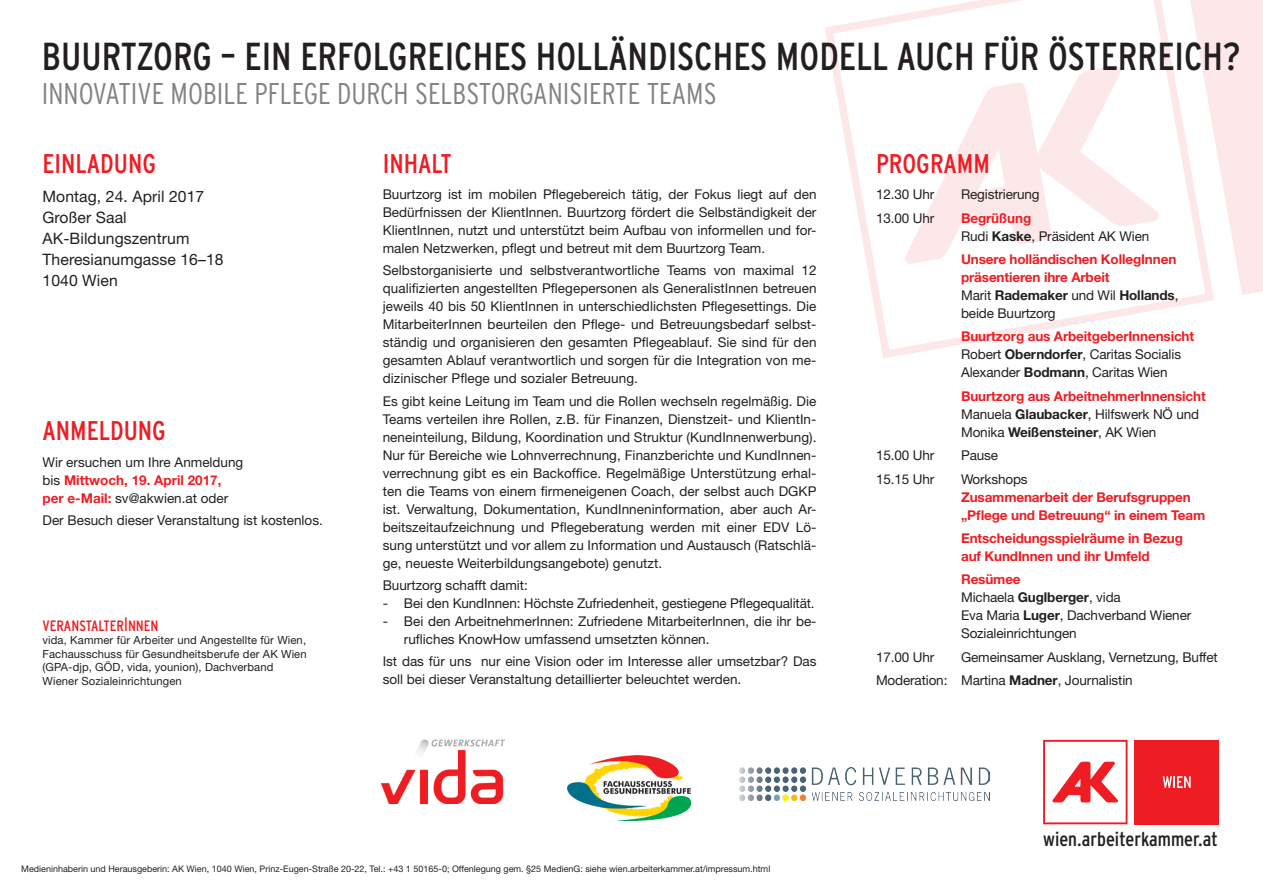
<style>
.page{position:relative;width:1263px;height:893px;background:#fff}
.page>*{position:absolute;margin:0;border:0;box-sizing:border-box;transform-origin:0 0}
.t1{font:condensed 39px "Interstate";color:#231f20}
.t2{font:300 condensed 30px "Interstate";color:#808285}
.t3{font:condensed 27px "Interstate";color:#ee1d23}
.t4{font:condensed 19.95px "Interstate";color:#231f20}
.t5{font:15.75px/21px "Helvetica Neue LT Std";letter-spacing:.005em;color:#231f20}
.t6{font:condensed 15px "Interstate";color:#ee1d23}
.t7{font:13.5px/18px "Helvetica Neue LT Std";color:#231f20}
.t8{font:700 13.5px/18px "Helvetica Neue LT Std";letter-spacing:-.01em;color:#ee1d23}
.t9{font:11.25px/13.5px "Helvetica Neue LT Std";letter-spacing:.01em;color:#231f20}
.t10{font:9px "Helvetica Neue LT Std";color:#231f20}
.s1{font-weight:700;color:#ee1d23}
.s2{font-size:19.5px}
.s3{font-weight:700}
.s4{font-weight:400;color:#231f20}
.s5{color:#231f20}
</style>
<div class="page">
<svg style="left:1043px;top:740px;width:84px;height:84px"></svg>
<div style="left:1135px;top:740px;width:84px;height:84px;background:#ee1d23"></div>
<svg style="left:1163px;top:776px;width:27px;height:12px"></svg>
<svg style="left:825px;top:0;width:389px;height:358px"></svg>
<svg style="left:904px;top:66px;width:256px;height:198px"></svg>
<svg style="left:1184px;top:0;width:79px;height:295px"></svg>
<img style="left:381px;top:739px;width:124px;height:65px">
<img style="left:568px;top:755px;width:123px;height:65px">
<img style="left:739px;top:768px;width:250px;height:32px">
<h1 class="t1" style="left:42px;top:34px;width:1200px">BUURTZORG – EIN ERFOLGREICHES HOLLÄNDISCHES MODELL AUCH FÜR ÖSTERREICH?</h1>
<h2 class="t2" style="left:42px;top:77px;width:676px">INNOVATIVE MOBILE PFLEGE DURCH SELBSTORGANISIERTE TEAMS</h2>
<h3 class="t3" style="left:43px;top:148px;width:115px">EINLADUNG</h3>
<p class="t5" style="left:43px;top:186px;width:183px">Montag, 24. April 2017<br>Großer Saal<br>AK-Bildungszentrum<br>Theresianumgasse 16–18<br>1040 Wien</p>
<h3 class="t3" style="left:43px;top:416px;width:125px">ANMELDUNG</h3>
<p class="t7" style="left:43px;top:453px;width:202px">Wir ersuchen um Ihre Anmeldung bis <span class="s1">Mittwoch, 19. April 2017, per e-Mail:</span> sv@akwien.at oder</p>
<p class="t7" style="left:43px;top:511px;width:282px">Der Besuch dieser Veranstaltung ist kostenlos.</p>
<p class="t6" style="left:43px;top:617px;width:118px">VERANSTALTER<span class="s2">I</span>NNEN</p>
<p class="t9" style="left:43px;top:633px;width:266px">vida, Kammer für Arbeiter und Angestellte für Wien, Fachausschuss für Gesundheitsberufe der AK Wien (GPA-djp, GÖD, vida, younion), Dachverband Wiener Sozialeinrichtungen</p>
<h3 class="t3" style="left:383px;top:148px;width:71px">INHALT</h3>
<p class="t7" style="left:383px;top:185px;width:435px;text-align:justify">Buurtzorg ist im mobilen Pflegebereich tätig, der Fokus liegt auf den Bedürfnissen der KlientInnen. Buurtzorg fördert die Selbständigkeit der KlientInnen, nutzt und unterstützt beim Aufbau von informellen und for&shy;malen Netzwerken, pflegt und betreut mit dem Buurtzorg Team.</p>
<p class="t7" style="left:383px;top:261px;width:435px;text-align:justify">Selbstorganisierte und selbstverantwortliche Teams von maximal 12 qualifizierten angestellten Pflegepersonen als GeneralistInnen betreuen jeweils 40 bis 50 KlientInnen in unterschiedlichsten Pflegesettings. Die MitarbeiterInnen beurteilen den Pflege- und Betreuungsbedarf selbst&shy;ständig und organisieren den gesamten Pflegeablauf. Sie sind für den gesamten Ablauf verantwortlich und sorgen für die Integration von me&shy;dizinischer Pflege und sozialer Betreuung.</p>
<p class="t7" style="left:383px;top:392px;width:435px;text-align:justify">Es gibt keine Leitung im Team und die Rollen wechseln regelmäßig. Die Teams verteilen ihre Rollen, z.B. für Finanzen, Dienstzeit- und KlientIn&shy;neneinteilung, Bildung, Koordination und Struktur (KundInnenwerbung).<br>Nur für Bereiche wie Lohnverrechnung, Finanzberichte und KundInnen&shy;verrechnung gibt es ein Backoffice. Regelmäßige Unterstützung erhal&shy;ten die Teams von einem firmeneigenen Coach, der selbst auch DGKP ist. Verwaltung, Dokumentation, KundInneninformation, aber auch Ar&shy;beitszeitaufzeichnung und Pflegeberatung werden mit einer EDV Lö&shy;sung unterstützt und vor allem zu Information und Austausch (Ratschlä&shy;ge, neueste Weiterbildungsangebote) genutzt.</p>
<p class="t7" style="left:383px;top:576px;width:147px">Buurtzorg schafft damit:</p>
<p class="t7" style="left:383px;top:594px;width:433px">- Bei den KundInnen: Höchste Zufriedenheit, gestiegene Pflegequalität.</p>
<p class="t7" style="left:404px;top:612px;width:414px;text-indent:-21px">- Bei den ArbeitnehmerInnen: Zufriedene MitarbeiterInnen, die ihr be&shy;rufliches KnowHow umfassend umsetzten können.</p>
<p class="t7" style="left:383px;top:652px;width:435px">Ist das für uns nur eine Vision oder im Interesse aller umsetzbar? Das soll bei dieser Veranstaltung detaillierter beleuchtet werden.</p>
<p class="t10" style="left:21px;top:863px;width:750px">Medieninhaberin und Herausgeberin: AK Wien, 1040 Wien, Prinz-Eugen-Straße 20-22, Tel.: +43 1 50165-0; Offenlegung gem. §25 MedienG: siehe wien.arbeiterkammer.at/impressum.html</p>
<h3 class="t3" style="left:876px;top:148px;width:115px">PROGRAMM</h3>
<p class="t7" style="left:876px;top:185px;width:60px">12.30 Uhr</p>
<p class="t7" style="left:961px;top:185px;width:80px">Registrierung</p>
<p class="t7" style="left:876px;top:209px;width:60px">13.00 Uhr</p>
<p class="t7" style="left:961px;top:209px;width:190px"><span class="s1">Begrüßung<br></span>Rudi <span class="s3">Kaske</span>, Präsident AK Wien</p>
<p class="t8" style="left:961px;top:250px;width:219px">Unsere holländischen KollegInnen präsentieren ihre Arbeit<br><span class="s4">Marit</span> <span class="s5">Rademaker</span> <span class="s4">und Wil</span> <span class="s5">Hollands</span><span class="s4">, beide Buurtzorg</span></p>
<p class="t7" style="left:961px;top:327px;width:235px"><span class="s1">Buurtzorg aus ArbeitgeberInnensicht<br></span>Robert <span class="s3">Oberndorfer</span>, Caritas Socialis<br>Alexander <span class="s3">Bodmann</span>, Caritas Wien</p>
<p class="t7" style="left:961px;top:387px;width:246px"><span class="s1">Buurtzorg aus ArbeitnehmerInnensicht<br></span>Manuela <span class="s3">Glaubacker</span>, Hilfswerk NÖ und<br>Monika <span class="s3">Weißensteiner</span>, AK Wien</p>
<p class="t7" style="left:876px;top:446px;width:60px">15.00 Uhr</p>
<p class="t7" style="left:961px;top:446px;width:38px">Pause</p>
<p class="t7" style="left:876px;top:470px;width:60px">15.15 Uhr</p>
<p class="t7" style="left:961px;top:470px;width:68px">Workshops</p>
<p class="t8" style="left:961px;top:487px;width:246px">Zusammenarbeit der Berufsgruppen „Pflege und Betreuung“ in einem Team</p>
<p class="t8" style="left:961px;top:529px;width:224px">Entscheidungsspielräume in Bezug auf KundInnen und ihr Umfeld</p>
<p class="t7" style="left:961px;top:570px;width:232px"><span class="s1">Resümee<br></span>Michaela <span class="s3">Guglberger</span>, vida<br>Eva Maria <span class="s3">Luger</span>, Dachverband Wiener<br>Sozialeinrichtungen</p>
<p class="t7" style="left:876px;top:648px;width:60px">17.00 Uhr</p>
<p class="t7" style="left:876px;top:645px;width:343px;line-height:23.4px;text-indent:85px">Gemeinsamer Ausklang, Vernetzung, Buffet<br>Moderation: Martina <span class="s3">Madner</span>, Journalistin</p>
<h3 class="t4" style="left:1043px;top:827px;width:176px">wien.arbeiterkammer.at</h3>
</div>
